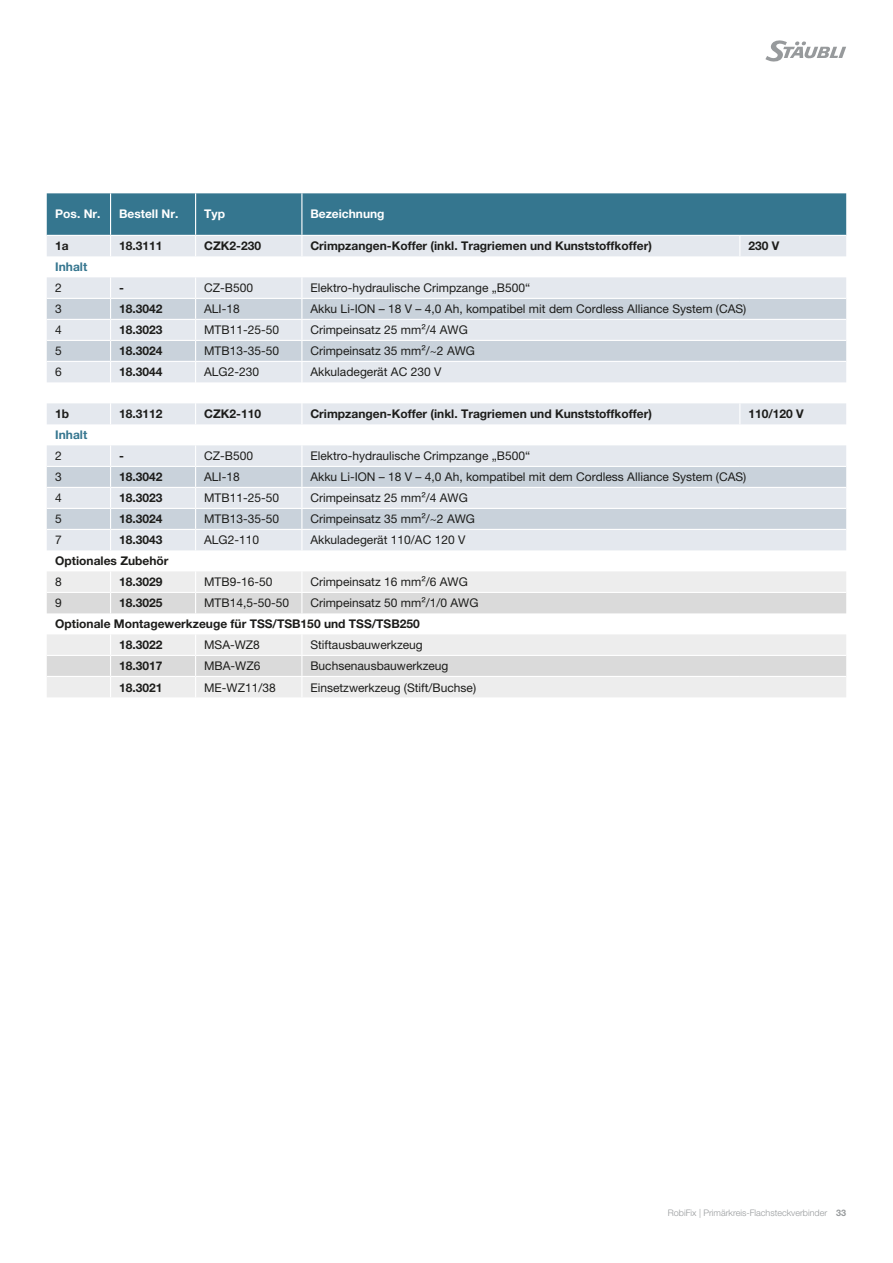
<style>
.page{position:relative;width:893px;height:1263px;background:#fff}
.page>*{position:absolute;margin:0;border:0;box-sizing:border-box;transform-origin:0 0}
.Table_Body_neutral{font:12px "Helvetica Neue LTW1 G";color:#1d1d1b}
.Table_Body_neutral-2{font:700 12px "Helvetica Neue LTW1 G";color:#1d1d1b}
.Order-No_neutral{font:700 12px "Helvetica Neue LTW1 G";color:#1d1d1b}
.Table_Header_neutral{font:700 12px "Helvetica Neue LTW1 G";color:#1d1d1b}
.Table_Header_blue_ne{font:700 12px "Helvetica Neue LTW1 G";color:#fff}
.Table_Body_neutral-3{font:700 12px "Helvetica Neue LTW1 G";color:#35768f}
.t1{font:300 9px "Helvetica Neue LTW1 G";color:#979a9c}
.s1{font-weight:700}
</style>
<div class="page">
<svg style="left:765px;top:40px;width:81px;height:22px"></svg>
<svg style="left:47px;top:256px;width:799px;height:294px"></svg>
<svg style="left:47px;top:424px;width:799px;height:105px"></svg>
<div style="left:47px;top:571px;width:799px;height:126px;background:#ededed"></div>
<svg style="left:47px;top:593px;width:799px;height:83px"></svg>
<svg style="left:47px;top:193px;width:799px;height:63px;background:#729db0"></svg>
<hr style="left:47px;top:592px;width:64px;height:1px;background:#fff">
<hr style="left:111px;top:592px;width:85px;height:1px;background:#fff">
<svg style="left:110px;top:571px;width:1px;height:42px"></svg>
<hr style="left:196px;top:592px;width:106px;height:1px;background:#fff">
<hr style="left:302px;top:592px;width:438px;height:1px;background:#fff">
<hr style="left:740px;top:592px;width:106px;height:1px;background:#fff">
<hr style="left:47px;top:655px;width:64px;height:1px;background:#fff">
<hr style="left:111px;top:655px;width:85px;height:1px;background:#fff">
<hr style="left:196px;top:655px;width:106px;height:1px;background:#fff">
<hr style="left:302px;top:655px;width:438px;height:1px;background:#fff">
<hr style="left:740px;top:655px;width:106px;height:1px;background:#fff">
<hr style="left:47px;top:676px;width:64px;height:1px;background:#fff">
<hr style="left:111px;top:676px;width:85px;height:1px;background:#fff">
<svg style="left:110px;top:634px;width:1px;height:63px"></svg>
<hr style="left:196px;top:676px;width:106px;height:1px;background:#fff">
<hr style="left:302px;top:676px;width:438px;height:1px;background:#fff">
<hr style="left:740px;top:676px;width:106px;height:1px;background:#fff">
<svg style="left:47px;top:277px;width:799px;height:147px"></svg>
<hr style="left:740px;top:340px;width:106px;height:1px;background:#fff">
<hr style="left:302px;top:361px;width:438px;height:1px;background:#fff">
<hr style="left:740px;top:361px;width:106px;height:1px;background:#fff">
<hr style="left:47px;top:466px;width:64px;height:1px;background:#fff">
<hr style="left:47px;top:487px;width:64px;height:1px;background:#fff">
<hr style="left:111px;top:466px;width:85px;height:1px;background:#fff">
<hr style="left:111px;top:487px;width:85px;height:1px;background:#fff">
<hr style="left:196px;top:466px;width:106px;height:1px;background:#fff">
<hr style="left:196px;top:487px;width:106px;height:1px;background:#fff">
<hr style="left:302px;top:466px;width:438px;height:1px;background:#fff">
<hr style="left:740px;top:466px;width:106px;height:1px;background:#fff">
<hr style="left:302px;top:487px;width:438px;height:1px;background:#fff">
<hr style="left:740px;top:487px;width:106px;height:1px;background:#fff">
<hr style="left:47px;top:508px;width:64px;height:1px;background:#fff">
<hr style="left:47px;top:529px;width:64px;height:1px;background:#fff">
<hr style="left:111px;top:508px;width:85px;height:1px;background:#fff">
<svg style="left:110px;top:445px;width:1px;height:105px"></svg>
<hr style="left:111px;top:529px;width:85px;height:1px;background:#fff">
<hr style="left:196px;top:508px;width:106px;height:1px;background:#fff">
<hr style="left:196px;top:529px;width:106px;height:1px;background:#fff">
<hr style="left:302px;top:508px;width:438px;height:1px;background:#fff">
<hr style="left:740px;top:508px;width:106px;height:1px;background:#fff">
<hr style="left:302px;top:529px;width:438px;height:1px;background:#fff">
<hr style="left:740px;top:529px;width:106px;height:1px;background:#fff">
<svg style="left:195px;top:445px;width:1px;height:105px"></svg>
<svg style="left:301px;top:445px;width:1px;height:105px"></svg>
<svg style="left:195px;top:571px;width:1px;height:42px"></svg>
<svg style="left:301px;top:571px;width:1px;height:42px"></svg>
<svg style="left:195px;top:634px;width:1px;height:63px"></svg>
<svg style="left:301px;top:634px;width:1px;height:63px"></svg>
<p class="Table_Header_blue_ne" style="left:55px;top:207px;width:47px">Pos. Nr.</p>
<p class="Table_Header_blue_ne" style="left:119px;top:207px;width:61px">Bestell Nr.</p>
<p class="Table_Header_blue_ne" style="left:204px;top:207px;width:22px">Typ</p>
<p class="Table_Header_blue_ne" style="left:310px;top:207px;width:76px">Bezeichnung</p>
<p class="Table_Body_neutral-2" style="left:55px;top:239px;width:15px">1a</p>
<p class="Table_Body_neutral-2" style="left:119px;top:239px;width:45px">18.3111</p>
<p class="Table_Body_neutral-2" style="left:204px;top:239px;width:58px">CZK2-230</p>
<p class="Table_Body_neutral-2" style="left:310px;top:239px;width:343px">Crimpzangen-Koffer (inkl. Tragriemen und Kunststoffkoffer)</p>
<p class="Table_Body_neutral-2" style="left:748px;top:239px;width:32px">230 V</p>
<p class="Table_Body_neutral-3" style="left:55px;top:259px;width:33px">Inhalt</p>
<p class="Table_Body_neutral" style="left:55px;top:280px;width:8px">2</p>
<p class="Order-No_neutral" style="left:119px;top:280px;width:6px">-</p>
<p class="Table_Body_neutral" style="left:204px;top:280px;width:50px">CZ-B500</p>
<p class="Table_Body_neutral" style="left:310px;top:280px;width:221px">Elektro-hydraulische Crimpzange „B500“</p>
<p class="Table_Body_neutral" style="left:55px;top:301px;width:8px">3</p>
<p class="Order-No_neutral" style="left:119px;top:301px;width:45px">18.3042</p>
<p class="Table_Body_neutral" style="left:204px;top:301px;width:37px">ALI-18</p>
<p class="Table_Body_neutral" style="left:310px;top:301px;width:437px">Akku Li-ION – 18 V – 4,0 Ah, kompatibel mit dem Cordless Alliance System (CAS)</p>
<p class="Table_Body_neutral" style="left:55px;top:322px;width:8px">4</p>
<p class="Order-No_neutral" style="left:119px;top:322px;width:45px">18.3023</p>
<p class="Table_Body_neutral" style="left:204px;top:322px;width:76px">MTB11-25-50</p>
<p class="Table_Body_neutral" style="left:310px;top:322px;width:159px">Crimpeinsatz 25 mm²/4 AWG</p>
<p class="Table_Body_neutral" style="left:55px;top:343px;width:8px">5</p>
<p class="Order-No_neutral" style="left:119px;top:343px;width:45px">18.3024</p>
<p class="Table_Body_neutral" style="left:204px;top:343px;width:76px">MTB13-35-50</p>
<p class="Table_Body_neutral" style="left:310px;top:343px;width:166px">Crimpeinsatz 35 mm²/~2 AWG</p>
<p class="Table_Body_neutral" style="left:55px;top:365px;width:8px">6</p>
<p class="Order-No_neutral" style="left:119px;top:365px;width:45px">18.3044</p>
<p class="Table_Body_neutral" style="left:204px;top:365px;width:56px">ALG2-230</p>
<p class="Table_Body_neutral" style="left:310px;top:365px;width:132px">Akkuladegerät AC 230 V</p>
<p class="Table_Header_neutral" style="left:55px;top:406px;width:16px">1b</p>
<p class="Table_Header_neutral" style="left:119px;top:406px;width:45px">18.3112</p>
<p class="Table_Header_neutral" style="left:204px;top:406px;width:58px">CZK2-110</p>
<p class="Table_Header_neutral" style="left:310px;top:406px;width:343px">Crimpzangen-Koffer (inkl. Tragriemen und Kunststoffkoffer)</p>
<p class="Table_Header_neutral" style="left:748px;top:406px;width:57px">110/120 V</p>
<p class="Table_Body_neutral-3" style="left:55px;top:427px;width:33px">Inhalt</p>
<p class="Table_Body_neutral" style="left:55px;top:448px;width:8px">2</p>
<p class="Order-No_neutral" style="left:119px;top:448px;width:6px">-</p>
<p class="Table_Body_neutral" style="left:204px;top:448px;width:50px">CZ-B500</p>
<p class="Table_Body_neutral" style="left:310px;top:448px;width:221px">Elektro-hydraulische Crimpzange „B500“</p>
<p class="Table_Body_neutral" style="left:55px;top:469px;width:8px">3</p>
<p class="Order-No_neutral" style="left:119px;top:469px;width:45px">18.3042</p>
<p class="Table_Body_neutral" style="left:204px;top:469px;width:37px">ALI-18</p>
<p class="Table_Body_neutral" style="left:310px;top:469px;width:437px">Akku Li-ION – 18 V – 4,0 Ah, kompatibel mit dem Cordless Alliance System (CAS)</p>
<p class="Table_Body_neutral" style="left:55px;top:490px;width:8px">4</p>
<p class="Order-No_neutral" style="left:119px;top:490px;width:45px">18.3023</p>
<p class="Table_Body_neutral" style="left:204px;top:490px;width:76px">MTB11-25-50</p>
<p class="Table_Body_neutral" style="left:310px;top:490px;width:159px">Crimpeinsatz 25 mm²/4 AWG</p>
<p class="Table_Body_neutral" style="left:55px;top:511px;width:8px">5</p>
<p class="Order-No_neutral" style="left:119px;top:511px;width:45px">18.3024</p>
<p class="Table_Body_neutral" style="left:204px;top:511px;width:76px">MTB13-35-50</p>
<p class="Table_Body_neutral" style="left:310px;top:511px;width:166px">Crimpeinsatz 35 mm²/~2 AWG</p>
<p class="Table_Body_neutral" style="left:55px;top:533px;width:8px">7</p>
<p class="Order-No_neutral" style="left:119px;top:533px;width:45px">18.3043</p>
<p class="Table_Body_neutral" style="left:204px;top:533px;width:56px">ALG2-110</p>
<p class="Table_Body_neutral" style="left:310px;top:533px;width:156px">Akkuladegerät 110/AC 120 V</p>
<p class="Table_Body_neutral-2" style="left:55px;top:553px;width:115px">Optionales Zubehör</p>
<p class="Table_Body_neutral" style="left:55px;top:574px;width:8px">8</p>
<p class="Order-No_neutral" style="left:119px;top:574px;width:45px">18.3029</p>
<p class="Table_Body_neutral" style="left:204px;top:574px;width:70px">MTB9-16-50</p>
<p class="Table_Body_neutral" style="left:310px;top:574px;width:159px">Crimpeinsatz 16 mm²/6 AWG</p>
<p class="Table_Body_neutral" style="left:55px;top:596px;width:8px">9</p>
<p class="Order-No_neutral" style="left:119px;top:596px;width:45px">18.3025</p>
<p class="Table_Body_neutral" style="left:204px;top:596px;width:86px">MTB14,5-50-50</p>
<p class="Table_Body_neutral" style="left:310px;top:596px;width:170px">Crimpeinsatz 50 mm²/1/0 AWG</p>
<p class="Table_Body_neutral-2" style="left:55px;top:616px;width:366px">Optionale Montagewerkzeuge für TSS/TSB150 und TSS/TSB250</p>
<p class="Order-No_neutral" style="left:119px;top:637px;width:45px">18.3022</p>
<p class="Table_Body_neutral" style="left:204px;top:637px;width:57px">MSA-WZ8</p>
<p class="Table_Body_neutral" style="left:310px;top:637px;width:114px">Stiftausbauwerkzeug</p>
<p class="Order-No_neutral" style="left:119px;top:658px;width:45px">18.3017</p>
<p class="Table_Body_neutral" style="left:204px;top:658px;width:58px">MBA-WZ6</p>
<p class="Table_Body_neutral" style="left:310px;top:658px;width:139px">Buchsenausbauwerkzeug</p>
<p class="Order-No_neutral" style="left:119px;top:680px;width:45px">18.3021</p>
<p class="Table_Body_neutral" style="left:204px;top:680px;width:73px">ME-WZ11/38</p>
<p class="Table_Body_neutral" style="left:310px;top:680px;width:167px">Einsetzwerkzeug (Stift/Buchse)</p>
<p class="t1" style="left:668px;top:1207px;width:180px">RobiFix | Primärkreis-Flachsteckverbinder <span class="s1">33</span></p>
</div>
